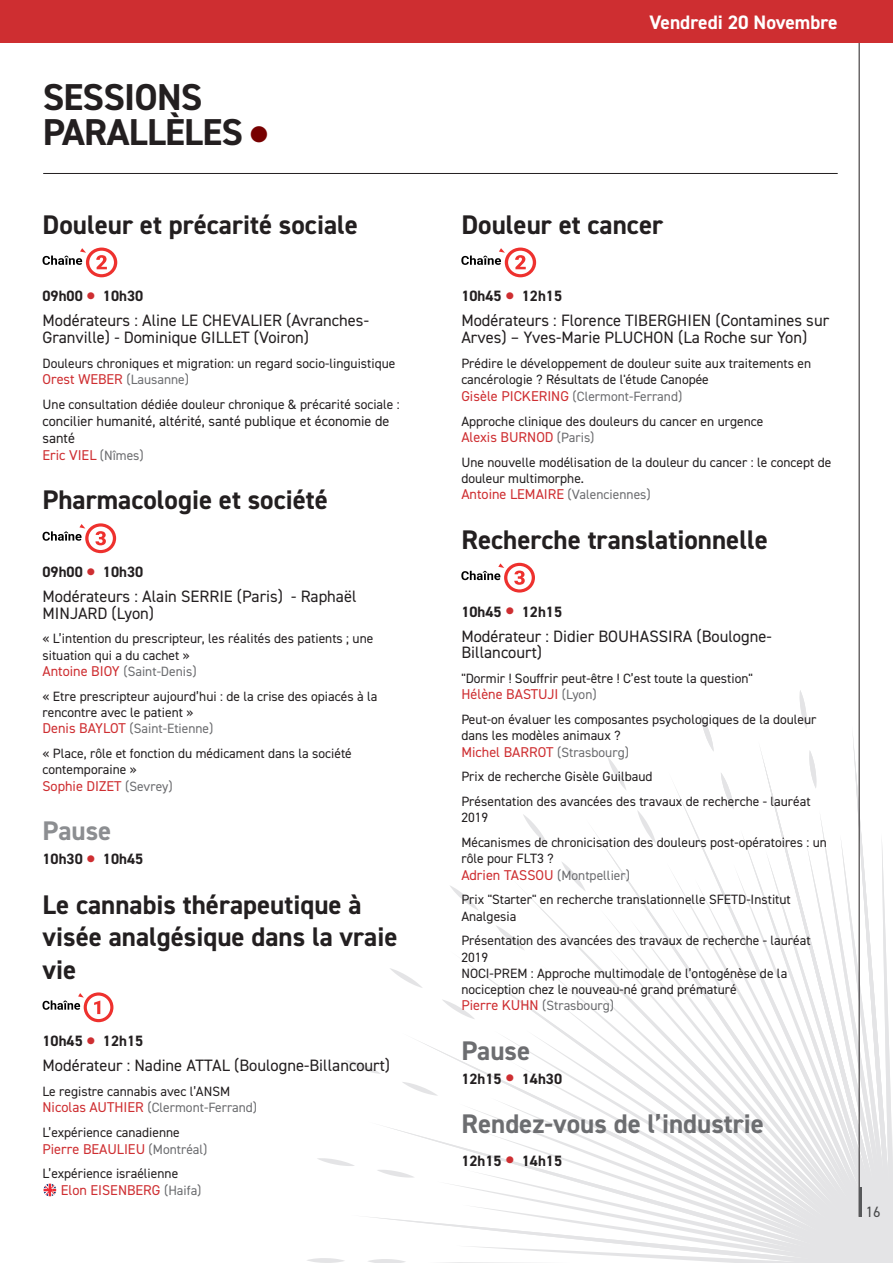
<style>
.page{position:relative;width:893px;height:1263px;background:#fff}
.page>*{position:absolute;margin:0;border:0;box-sizing:border-box;transform-origin:0 0}
.t1{font:700 37.5px/34.5px "DIN2014";letter-spacing:-.02em;color:#231f20}
.t2{font:700 27px/32.4px "DIN2014";color:#231f20}
.t3{font:700 27px "DIN2014";color:#6c6d70}
.t4{font:700 27px "DIN2014";color:#8c8e91}
.t5{font:700 19.5px "DIN2014";color:#fff}
.t6{font:16.5px/16.5px "DIN2014";color:#231f20}
.t7{font:700 15px "DIN2014";color:#231f20}
.t8{font:15px "DIN2014";color:#4b4c4d}
.t9{font:14.25px "DIN2014";color:#ce2e31}
.t10{font:14.25px/17.1px "DIN2014";color:#231f20}
.t11{font:13.5px/16.2px "DIN2014";color:#231f20}
.s1{color:#700}
.s2{font-size:30px;color:#ce2e31}
.s3{font-size:13.5px;color:#6c6d70}
.s4{color:#ce2e31}
.s5{font-size:14.25px;color:#ce2e31}
.s6{color:#6c6d70}
</style>
<div class="page">
<svg style="left:307px;top:690px;width:586px;height:573px"></svg>
<hr style="left:859px;top:0;width:1px;height:1217px;background:#231f20">
<hr style="left:859px;top:1187px;width:3px;height:30px;background:#57585a">
<div style="left:0;top:0;width:893px;height:43px;background:#ce2e31"></div>
<svg style="left:43px;top:248px;width:74px;height:29px"></svg>
<svg style="left:43px;top:523px;width:73px;height:30px"></svg>
<svg style="left:43px;top:992px;width:70px;height:30px"></svg>
<svg style="left:44px;top:1183px;width:12px;height:14px"></svg>
<svg style="left:461px;top:248px;width:75px;height:29px"></svg>
<svg style="left:461px;top:563px;width:74px;height:29px"></svg>
<hr style="left:43px;top:173px;width:795px;height:1px;background:#231f20">
<h1 class="t1" style="left:43px;top:79px;width:227px">SESSIONS<br>PARALLÈLES <span class="s1">●</span></h1>
<h2 class="t2" style="left:43px;top:208px;width:317px">Douleur et précarité sociale</h2>
<p class="t7" style="left:43px;top:286px;width:102px">09h00 <span class="s2">•</span> 10h30</p>
<p class="t6" style="left:43px;top:312px;width:328px">Modérateurs : Aline LE CHEVALIER (Avranches-<br>Granville) - Dominique GILLET (Voiron)</p>
<p class="t11" style="left:43px;top:355px;width:354px">Douleurs chroniques et migration: un regard socio-linguistique</p>
<p class="t9" style="left:43px;top:370px;width:148px">Orest WEBER <span class="s3">(Lausanne)</span></p>
<p class="t11" style="left:43px;top:396px;width:359px">Une consultation dédiée douleur chronique &amp; précarité sociale :</p>
<p class="t10" style="left:43px;top:412px;width:348px">concilier humanité, altérité, santé publique et économie de santé<br><span class="s4">Eric VIEL</span> <span class="s3">(Nîmes)</span></p>
<h2 class="t2" style="left:43px;top:484px;width:287px">Pharmacologie et société</h2>
<p class="t7" style="left:43px;top:562px;width:102px">09h00 <span class="s2">•</span> 10h30</p>
<p class="t6" style="left:43px;top:588px;width:316px">Modérateurs : Alain SERRIE (Paris) - Raphaël<br>MINJARD (Lyon)</p>
<p class="t11" style="left:43px;top:630px;width:332px">« L’intention du prescripteur, les réalités des patients ; une situation qui a du cachet »<br><span class="s5">Antoine BIOY</span> <span class="s6">(Saint-Denis)</span></p>
<p class="t11" style="left:43px;top:688px;width:336px">« Etre prescripteur aujourd’hui : de la crise des opiacés à la rencontre avec le patient »<br><span class="s5">Denis BAYLOT</span> <span class="s6">(Saint-Etienne)</span></p>
<p class="t11" style="left:43px;top:745px;width:311px">« Place, rôle et fonction du médicament dans la société contemporaine »</p>
<p class="t9" style="left:43px;top:777px;width:132px">Sophie DIZET <span class="s3">(Sevrey)</span></p>
<h2 class="t4" style="left:43px;top:813px;width:70px">Pause</h2>
<p class="t7" style="left:43px;top:849px;width:102px">10h30 <span class="s2">•</span> 10h45</p>
<h2 class="t2" style="left:43px;top:888px;width:357px">Le cannabis thérapeutique à visée analgésique dans la vraie vie</h2>
<p class="t7" style="left:43px;top:1031px;width:102px">10h45 <span class="s2">•</span> 12h15</p>
<p class="t6" style="left:43px;top:1057px;width:349px">Modérateur : Nadine ATTAL (Boulogne-Billancourt)</p>
<p class="t11" style="left:43px;top:1083px;width:216px">Le registre cannabis avec l’ANSM<br><span class="s5">Nicolas AUTHIER</span> <span class="s6">(Clermont-Ferrand)</span></p>
<p class="t11" style="left:43px;top:1124px;width:139px">L’expérience canadienne</p>
<p class="t9" style="left:43px;top:1140px;width:167px">Pierre BEAULIEU <span class="s3">(Montréal)</span></p>
<p class="t11" style="left:43px;top:1165px;width:137px">L’expérience israélienne</p>
<p class="t9" style="left:61px;top:1181px;width:142px">Elon EISENBERG <span class="s3">(Haifa)</span></p>
<h3 class="t5" style="left:649px;top:9px;width:190px">Vendredi 20 Novembre</h3>
<h2 class="t2" style="left:461px;top:208px;width:203px">Douleur et cancer</h2>
<p class="t7" style="left:461px;top:286px;width:102px">10h45 <span class="s2">•</span> 12h15</p>
<p class="t6" style="left:461px;top:312px;width:369px;line-height:17.1px">Modérateurs : Florence TIBERGHIEN (Contamines sur<br>Arves) – Yves-Marie PLUCHON (La Roche sur Yon)</p>
<p class="t11" style="left:461px;top:355px;width:351px">Prédire le développement de douleur suite aux traitements en cancérologie ? Résultats de l'étude Canopée<br><span class="s5">Gisèle PICKERING</span> <span class="s6">(Clermont-Ferrand)</span></p>
<p class="t11" style="left:461px;top:413px;width:303px">Approche clinique des douleurs du cancer en urgence</p>
<p class="t9" style="left:461px;top:428px;width:135px">Alexis BURNOD <span class="s3">(Paris)</span></p>
<p class="t11" style="left:461px;top:454px;width:372px">Une nouvelle modélisation de la douleur du cancer : le concept de douleur multimorphe.</p>
<p class="t9" style="left:461px;top:486px;width:191px">Antoine LEMAIRE <span class="s3">(Valenciennes)</span></p>
<h2 class="t2" style="left:461px;top:523px;width:308px">Recherche translationnelle</h2>
<p class="t7" style="left:461px;top:601px;width:102px">10h45 <span class="s2">•</span> 12h15</p>
<p class="t6" style="left:461px;top:627px;width:312px">Modérateur : Didier BOUHASSIRA (Boulogne-<br>Billancourt)</p>
<p class="t11" style="left:461px;top:670px;width:293px">"Dormir ! Souffrir peut-être ! C’est toute la question"</p>
<p class="t9" style="left:461px;top:685px;width:137px">Hélène BASTUJI <span class="s3">(Lyon)</span></p>
<p class="t11" style="left:461px;top:711px;width:357px">Peut-on évaluer les composantes psychologiques de la douleur dans les modèles animaux ?</p>
<p class="t9" style="left:461px;top:743px;width:169px">Michel BARROT <span class="s3">(Strasbourg)</span></p>
<p class="t11" style="left:461px;top:764px;width:351px;line-height:24.8px">Prix de recherche Gisèle Guilbaud<br>Présentation des avancées des travaux de recherche - lauréat</p>
<p class="t11" style="left:461px;top:805px;width:367px;line-height:24.8px">2019<br>Mécanismes de chronicisation des douleurs post-opératoires : un</p>
<p class="t11" style="left:461px;top:850px;width:170px">rôle pour FLT3 ?<br><span class="s5">Adrien TASSOU</span> <span class="s6">(Montpellier)</span></p>
<p class="t11" style="left:461px;top:891px;width:331px">Prix "Starter" en recherche translationnelle SFETD-Institut<br>Analgesia</p>
<p class="t11" style="left:461px;top:932px;width:351px">Présentation des avancées des travaux de recherche - lauréat 2019<br>NOCI-PREM : Approche multimodale de l’ontogénèse de la nociception chez le nouveau-né grand prématuré<br><span class="s5">Pierre KUHN</span> <span class="s6">(Strasbourg)</span></p>
<h2 class="t3" style="left:461px;top:1032px;width:70px">Pause</h2>
<p class="t7" style="left:461px;top:1069px;width:102px">12h15 <span class="s2">•</span> 14h30</p>
<h2 class="t3" style="left:461px;top:1106px;width:304px">Rendez-vous de l’industrie</h2>
<p class="t7" style="left:461px;top:1150px;width:102px">12h15 <span class="s2">•</span> 14h15</p>
<p class="t8" style="left:866px;top:1202px;width:16px">16</p>
</div>
